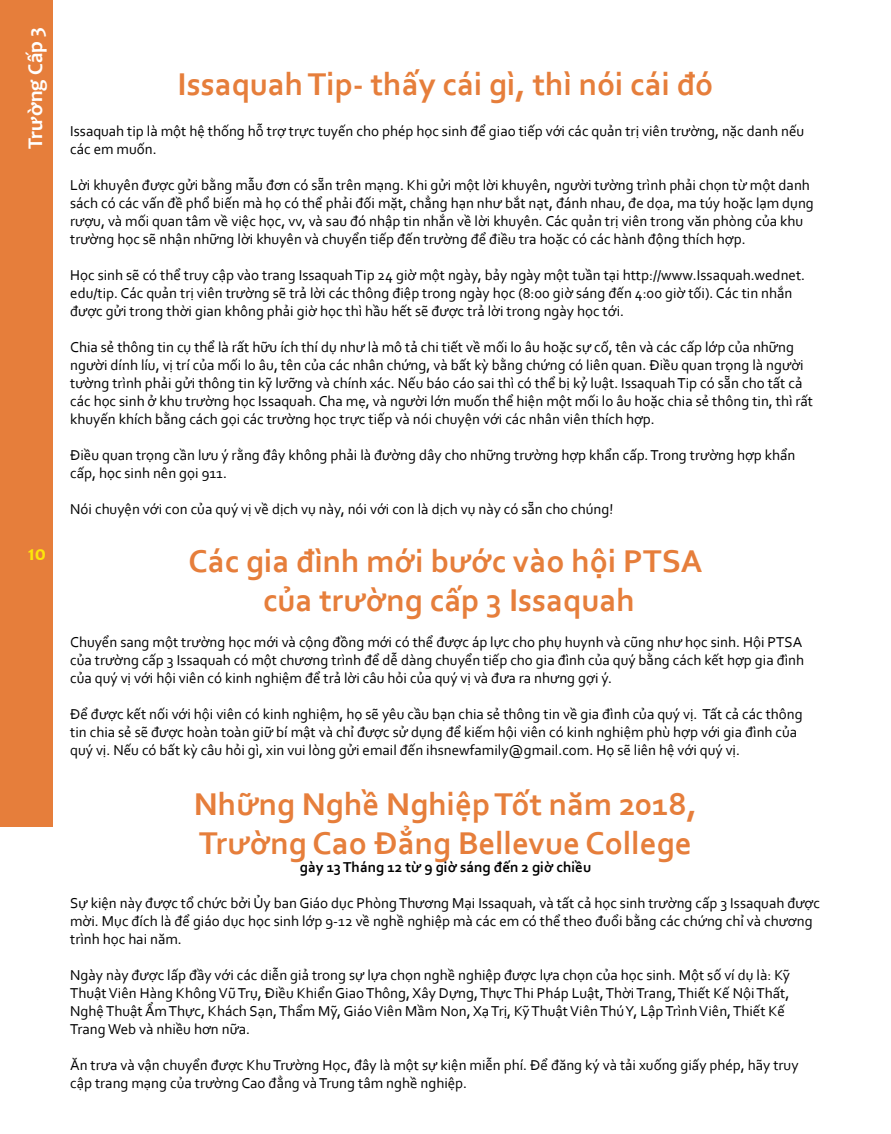
<style>
.page{position:relative;width:891px;height:1134px;background:#fff}
.page>*{position:absolute;margin:0;border:0;box-sizing:border-box;transform-origin:0 0}
.t1{font:700 33px/39.6px "Corbel";color:#e67e3b;text-align:center}
.t2{font:700 21px "Candara";color:#fff}
.t3{font:700 21px "Candara";color:#fde70a}
.t4{font:15px/18px "Corbel";color:#000}
.t5{font:700 15px "Corbel";color:#000}
</style>
<div class="page">
<div style="left:0;top:0;width:52px;height:827px;background:#e67e3b"></div>
<h2 class="t2" style="left:22px;top:149px;width:124px;rotate:-90deg">Trường Cấp 3</h2>
<h2 class="t3" style="left:28px;top:540px;width:20px">10</h2>
<h1 class="t1" style="left:178px;top:63px;width:537px">Issaquah Tip- thấy cái gì, thì nói cái đó</h1>
<p class="t4" style="left:70px;top:122px;width:736px">Issaquah tip là một hệ thống hỗ trợ trực tuyến cho phép học sinh để giao tiếp với các quản trị viên trường, nặc danh nếu các em muốn.</p>
<p class="t4" style="left:70px;top:176px;width:745px">Lời khuyên được gửi bằng mẫu đơn có sẵn trên mạng. Khi gửi một lời khuyên, người tường trình phải chọn từ một danh sách có các vấn đề phổ biến mà họ có thể phải đối mặt, chẳng hạn như bắt nạt, đánh nhau, đe dọa, ma túy hoặc lạm dụng rượu, và mối quan tâm về việc học, vv, và sau đó nhập tin nhắn về lời khuyên. Các quản trị viên trong văn phòng của khu trường học sẽ nhận những lời khuyên và chuyển tiếp đến trường để điều tra hoặc có các hành động thích hợp.</p>
<p class="t4" style="left:70px;top:266px;width:737px">Học sinh sẽ có thể truy cập vào trang Issaquah Tip 24 giờ một ngày, bảy ngày một tuần tại http://www.Issaquah.wednet. edu/tip. Các quản trị viên trường sẽ trả lời các thông điệp trong ngày học (8:00 giờ sáng đến 4:00 giờ tối). Các tin nhắn được gửi trong thời gian không phải giờ học thì hầu hết sẽ được trả lời trong ngày học tới.</p>
<p class="t4" style="left:70px;top:338px;width:744px">Chia sẻ thông tin cụ thể là rất hữu ích thí dụ như là mô tả chi tiết về mối lo âu hoặc sự cố, tên và các cấp lớp của những người dính líu, vị trí của mối lo âu, tên của các nhân chứng, và bất kỳ bằng chứng có liên quan. Điều quan trọng là người tường trình phải gửi thông tin kỹ lưỡng và chính xác. Nếu báo cáo sai thì có thể bị kỷ luật. Issaquah Tip có sẵn cho tất cả các học sinh ở khu trường học Issaquah. Cha mẹ, và người lớn muốn thể hiện một mối lo âu hoặc chia sẻ thông tin, thì rất khuyến khích bằng cách gọi các trường học trực tiếp và nói chuyện với các nhân viên thích hợp.</p>
<p class="t4" style="left:70px;top:446px;width:727px">Điều quan trọng cần lưu ý rằng đây không phải là đường dây cho những trường hợp khẩn cấp. Trong trường hợp khẩn cấp, học sinh nên gọi 911.</p>
<p class="t4" style="left:70px;top:500px;width:545px">Nói chuyện với con của quý vị về dịch vụ này, nói với con là dịch vụ này có sẵn cho chúng!</p>
<h1 class="t1" style="left:188px;top:540px;width:516px">Các gia đình mới bước vào hội PTSA của trường cấp 3 Issaquah</h1>
<p class="t4" style="left:70px;top:633px;width:735px;text-align:justify">Chuyển sang một trường học mới và cộng đồng mới có thể được áp lực cho phụ huynh và cũng như học sinh. Hội PTSA của trường cấp 3 Issaquah có một chương trình để dễ dàng chuyển tiếp cho gia đình của quý bằng cách kết hợp gia đình của quý vị với hội viên có kinh nghiệm để trả lời câu hỏi của quý vị và đưa ra nhưng gợi ý.</p>
<p class="t4" style="left:70px;top:705px;width:734px">Để được kết nối với hội viên có kinh nghiệm, họ sẽ yêu cầu bạn chia sẻ thông tin về gia đình của quý vị. Tất cả các thông tin chia sẻ sẽ được hoàn toàn giữ bí mật và chỉ được sử dụng để kiếm hội viên có kinh nghiệm phù hợp với gia đình của quý vị. Nếu có bất kỳ câu hỏi gì, xin vui lòng gửi email đến ihsnewfamily@gmail.com. Họ sẽ liên hệ với quý vị.</p>
<h1 class="t1" style="left:194px;top:783px;width:505px;text-align:left">Những Nghề Nghiệp Tốt năm 2018,<br>Trường Cao Đẳng Bellevue College</h1>
<p class="t5" style="left:300px;top:858px;width:293px">gày 13 Tháng 12 từ 9 giờ sáng đến 2 giờ chiều</p>
<p class="t4" style="left:70px;top:894px;width:751px">Sự kiện này được tổ chức bởi Ủy ban Giáo dục Phòng Thương Mại Issaquah, và tất cả học sinh trường cấp 3 Issaquah được mời. Mục đích là để giáo dục học sinh lớp 9-12 về nghề nghiệp mà các em có thể theo đuổi bằng các chứng chỉ và chương trình học hai năm.</p>
<p class="t4" style="left:70px;top:966px;width:721px">Ngày này được lấp đầy với các diễn giả trong sự lựa chọn nghề nghiệp được lựa chọn của học sinh. Một số ví dụ là: Kỹ Thuật Viên Hàng Không Vũ Trụ, Điều Khiển Giao Thông, Xây Dựng, Thực Thi Pháp Luật, Thời Trang, Thiết Kế Nội Thất, Nghệ Thuật Ẩm Thực, Khách Sạn, Thẩm Mỹ, Giáo Viên Mầm Non, Xạ Trị, Kỹ Thuật Viên Thú Y, Lập Trình Viên, Thiết Kế Trang Web và nhiều hơn nữa.</p>
<p class="t4" style="left:70px;top:1056px;width:730px">Ăn trưa và vận chuyển được Khu Trường Học, đây là một sự kiện miễn phí. Để đăng ký và tải xuống giấy phép, hãy truy cập trang mạng của trường Cao đẳng và Trung tâm nghề nghiệp.</p>
</div>
